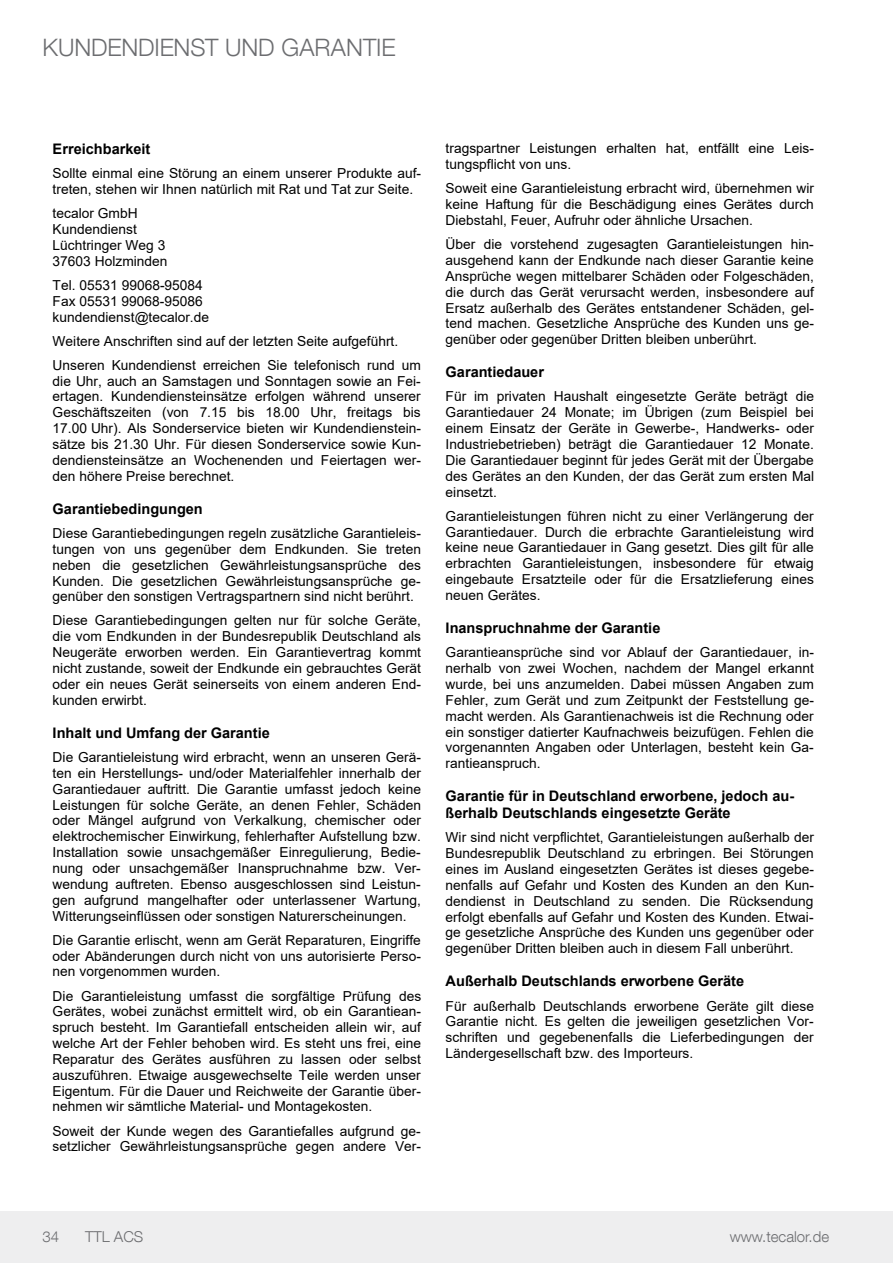
<style>
.page{position:relative;width:893px;height:1263px;background:#fff}
.page>*{position:absolute;margin:0;border:0;box-sizing:border-box;transform-origin:0 0}
.t1{font:300 24px "Helvetica Neue LT Com";letter-spacing:-.005em;color:#6c6d70}
.t2{font:300 15px "Helvetica Neue LT Com";color:#6c6d70}
.t3{font:700 14.55px/16.6px "Arial";color:#000}
.t4{font:13.8px/15.9px "Arial";color:#000;text-align:justify}
</style>
<div class="page">
<div style="left:0;top:1212px;width:893px;height:51px;background:#eeeeef"></div>
<h1 class="t1" style="left:43px;top:33px;width:355px">KUNDENDIENST UND GARANTIE</h1>
<p class="t3" style="left:53px;top:141px;width:99px">Erreichbarkeit</p>
<p class="t4" style="left:53px;top:165px;width:370px">Sollte einmal eine Störung an einem unserer Produkte auf&shy;treten, stehen wir Ihnen natürlich mit Rat und Tat zur Seite.</p>
<p class="t4" style="left:53px;top:205px;width:116px;text-align:left">tecalor GmbH<br>Kundendienst<br>Lüchtringer Weg 3<br>37603 Holzminden</p>
<p class="t4" style="left:53px;top:277px;width:158px;text-align:left">Tel. 05531 99068-95084<br>Fax 05531 99068-95086 kundendienst@tecalor.de</p>
<p class="t4" style="left:53px;top:329px;width:370px;line-height:24px">Weitere Anschriften sind auf der letzten Seite aufgeführt.<br>Unseren Kundendienst erreichen Sie telefonisch rund um</p>
<p class="t4" style="left:53px;top:373px;width:370px">die Uhr, auch an Samstagen und Sonntagen sowie an Fei&shy;ertagen. Kundendiensteinsätze erfolgen während unserer Geschäftszeiten (von 7.15 bis 18.00 Uhr, freitags bis 17.00 Uhr). Als Sonderservice bieten wir Kundendienstein&shy;sätze bis 21.30 Uhr. Für diesen Sonderservice sowie Kun&shy;dendiensteinsätze an Wochenenden und Feiertagen wer&shy;den höhere Preise berechnet.</p>
<p class="t3" style="left:53px;top:500px;width:152px">Garantiebedingungen</p>
<p class="t4" style="left:53px;top:525px;width:370px">Diese Garantiebedingungen regeln zusätzliche Garantieleis&shy;tungen von uns gegenüber dem Endkunden. Sie treten neben die gesetzlichen Gewährleistungsansprüche des Kunden. Die gesetzlichen Gewährleistungsansprüche ge&shy;genüber den sonstigen Vertragspartnern sind nicht berührt.</p>
<p class="t4" style="left:53px;top:612px;width:370px">Diese Garantiebedingungen gelten nur für solche Geräte, die vom Endkunden in der Bundesrepublik Deutschland als Neugeräte erworben werden. Ein Garantievertrag kommt nicht zustande, soweit der Endkunde ein gebrauchtes Gerät oder ein neues Gerät seinerseits von einem anderen End&shy;kunden erwirbt.</p>
<p class="t3" style="left:53px;top:724px;width:219px">Inhalt und Umfang der Garantie</p>
<p class="t4" style="left:53px;top:749px;width:370px">Die Garantieleistung wird erbracht, wenn an unseren Gerä&shy;ten ein Herstellungs- und/oder Materialfehler innerhalb der Garantiedauer auftritt. Die Garantie umfasst jedoch keine Leistungen für solche Geräte, an denen Fehler, Schäden oder Mängel aufgrund von Verkalkung, chemischer oder elektrochemischer Einwirkung, fehlerhafter Aufstellung bzw.<br>Installation sowie unsachgemäßer Einregulierung, Bedie&shy;nung oder unsachgemäßer Inanspruchnahme bzw. Ver&shy;wendung auftreten. Ebenso ausgeschlossen sind Leistun&shy;gen aufgrund mangelhafter oder unterlassener Wartung, Witterungseinflüssen oder sonstigen Naturerscheinungen.</p>
<p class="t4" style="left:53px;top:932px;width:370px">Die Garantie erlischt, wenn am Gerät Reparaturen, Eingriffe oder Abänderungen durch nicht von uns autorisierte Perso&shy;nen vorgenommen wurden.</p>
<p class="t4" style="left:53px;top:987px;width:370px">Die Garantieleistung umfasst die sorgfältige Prüfung des Gerätes, wobei zunächst ermittelt wird, ob ein Garantiean&shy;spruch besteht. Im Garantiefall entscheiden allein wir, auf welche Art der Fehler behoben wird. Es steht uns frei, eine Reparatur des Gerätes ausführen zu lassen oder selbst auszuführen. Etwaige ausgewechselte Teile werden unser Eigentum. Für die Dauer und Reichweite der Garantie über&shy;nehmen wir sämtliche Material- und Montagekosten.</p>
<p class="t4" style="left:53px;top:1123px;width:370px">Soweit der Kunde wegen des Garantiefalles aufgrund ge&shy;setzlicher Gewährleistungsansprüche gegen andere Ver-</p>
<p class="t4" style="left:446px;top:140px;width:370px">tragspartner Leistungen erhalten hat, entfällt eine Leis&shy;tungspflicht von uns.</p>
<p class="t4" style="left:446px;top:180px;width:370px">Soweit eine Garantieleistung erbracht wird, übernehmen wir keine Haftung für die Beschädigung eines Gerätes durch Diebstahl, Feuer, Aufruhr oder ähnliche Ursachen.</p>
<p class="t4" style="left:446px;top:236px;width:370px">Über die vorstehend zugesagten Garantieleistungen hin&shy;ausgehend kann der Endkunde nach dieser Garantie keine Ansprüche wegen mittelbarer Schäden oder Folgeschäden, die durch das Gerät verursacht werden, insbesondere auf Ersatz außerhalb des Gerätes entstandener Schäden, gel&shy;tend machen. Gesetzliche Ansprüche des Kunden uns ge&shy;genüber oder gegenüber Dritten bleiben unberührt.</p>
<p class="t3" style="left:446px;top:364px;width:100px">Garantiedauer</p>
<p class="t4" style="left:446px;top:389px;width:370px">Für im privaten Haushalt eingesetzte Geräte beträgt die Garantiedauer 24 Monate; im Übrigen (zum Beispiel bei einem Einsatz der Geräte in Gewerbe-, Handwerks- oder Industriebetrieben) beträgt die Garantiedauer 12 Monate.<br>Die Garantiedauer beginnt für jedes Gerät mit der Übergabe des Gerätes an den Kunden, der das Gerät zum ersten Mal einsetzt.</p>
<p class="t4" style="left:446px;top:508px;width:370px">Garantieleistungen führen nicht zu einer Verlängerung der Garantiedauer. Durch die erbrachte Garantieleistung wird keine neue Garantiedauer in Gang gesetzt. Dies gilt für alle erbrachten Garantieleistungen, insbesondere für etwaig eingebaute Ersatzteile oder für die Ersatzlieferung eines neuen Gerätes.</p>
<p class="t3" style="left:446px;top:620px;width:216px">Inanspruchnahme der Garantie</p>
<p class="t4" style="left:446px;top:644px;width:370px">Garantieansprüche sind vor Ablauf der Garantiedauer, in&shy;nerhalb von zwei Wochen, nachdem der Mangel erkannt wurde, bei uns anzumelden. Dabei müssen Angaben zum Fehler, zum Gerät und zum Zeitpunkt der Feststellung ge&shy;macht werden. Als Garantienachweis ist die Rechnung oder ein sonstiger datierter Kaufnachweis beizufügen. Fehlen die vorgenannten Angaben oder Unterlagen, besteht kein Ga&shy;rantieanspruch.</p>
<p class="t3" style="left:446px;top:788px;width:350px">Garantie für in Deutschland erworbene, jedoch au&shy;ßerhalb Deutschlands eingesetzte Geräte</p>
<p class="t4" style="left:446px;top:829px;width:370px">Wir sind nicht verpflichtet, Garantieleistungen außerhalb der Bundesrepublik Deutschland zu erbringen. Bei Störungen eines im Ausland eingesetzten Gerätes ist dieses gegebe&shy;nenfalls auf Gefahr und Kosten des Kunden an den Kun&shy;dendienst in Deutschland zu senden. Die Rücksendung erfolgt ebenfalls auf Gefahr und Kosten des Kunden. Etwai&shy;ge gesetzliche Ansprüche des Kunden uns gegenüber oder gegenüber Dritten bleiben auch in diesem Fall unberührt.</p>
<p class="t3" style="left:446px;top:973px;width:300px">Außerhalb Deutschlands erworbene Geräte</p>
<p class="t4" style="left:446px;top:997px;width:370px">Für außerhalb Deutschlands erworbene Geräte gilt diese Garantie nicht. Es gelten die jeweiligen gesetzlichen Vor&shy;schriften und gegebenenfalls die Lieferbedingungen der Ländergesellschaft bzw. des Importeurs.</p>
<p class="t2" style="left:43px;top:1227px;width:18px">34</p>
<p class="t2" style="left:85px;top:1227px;width:60px">TTL ACS</p>
<p class="t2" style="left:730px;top:1227px;width:101px">www.tecalor.de</p>
</div>
